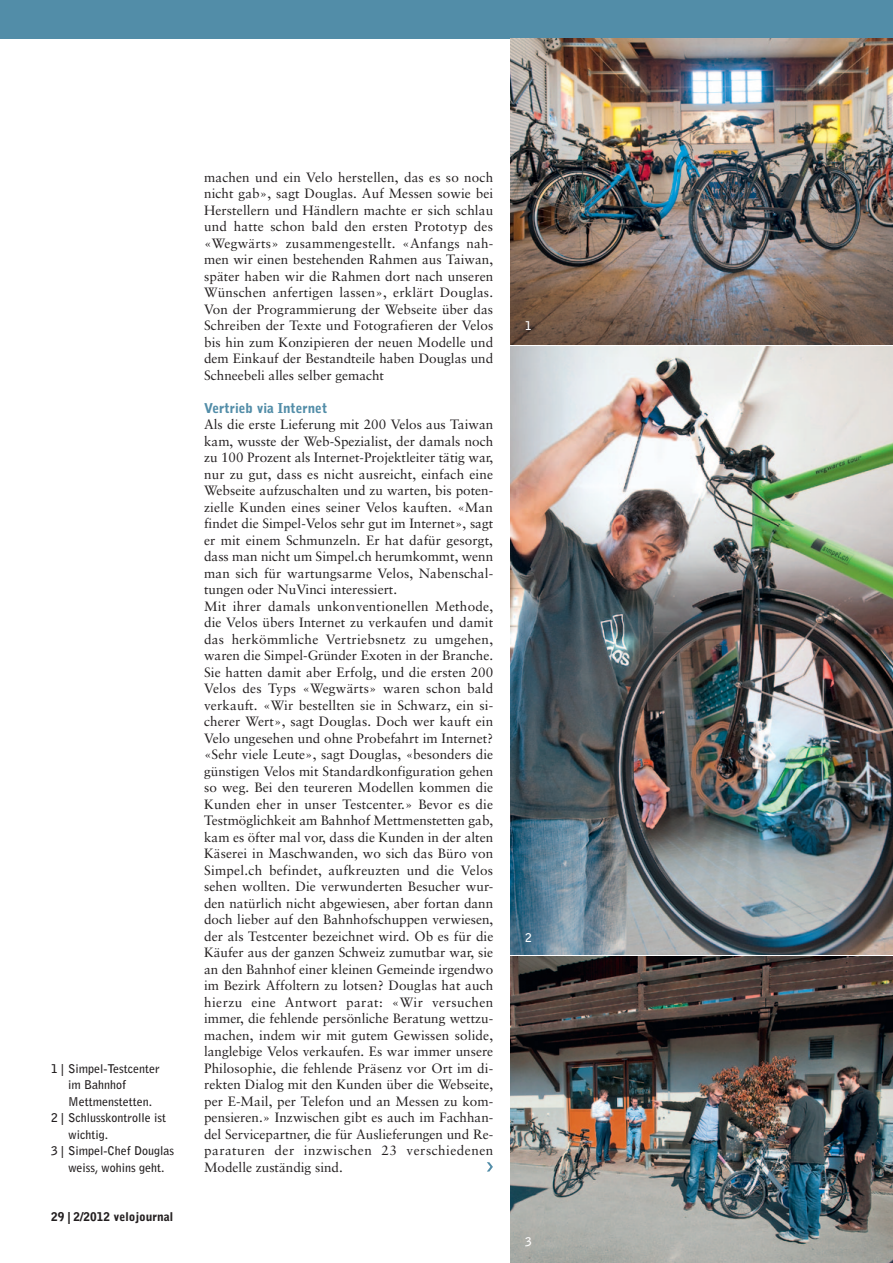
<style>
.page{position:relative;width:893px;height:1263px;background:#fff}
.page>*{position:absolute;margin:0;border:0;box-sizing:border-box;transform-origin:0 0}
._05_Lauftext{font:13.5px/16.5px "Sabon";color:#231f20;text-align:justify}
._06_Zwischentitel{font:900 13.5px "Bell Gothic";color:#528da8}
._07_Legende{font:700 12px/16.5px "Bell Gothic";color:#231f20}
.t1{font:900 12px "Bell Gothic";color:#231f20}
._07_Legende-2{font:700 12px "Bell Gothic";color:#fff}
</style>
<div class="page">
<div style="left:0;top:0;width:893px;height:38px;background:#528da8"></div>
<img style="left:510px;top:957px;width:383px;height:306px">
<img style="left:510px;top:347px;width:383px;height:608px">
<img style="left:510px;top:38px;width:383px;height:306px">
<svg style="left:487px;top:1162px;width:6px;height:9px"></svg>
<p class="_07_Legende" style="left:68px;top:1060px;width:93px;text-indent:-17px">1 | Simpel-Testcenter im Bahnhof<br>Mettmenstetten.</p>
<p class="_07_Legende" style="left:68px;top:1110px;width:99px;text-indent:-17px">2 | Schlusskontrolle ist wichtig.</p>
<p class="_07_Legende" style="left:68px;top:1143px;width:107px;text-indent:-17px">3 | Simpel-Chef Douglas weiss, wohins geht.</p>
<p class="t1" style="left:51px;top:1210px;width:124px">29 | 2/2012 velojournal</p>
<p class="_05_Lauftext" style="left:204px;top:168px;width:291px">machen und ein Velo herstellen, das es so noch nicht gab», sagt Douglas. Auf Messen sowie bei Herstellern und Händlern machte er sich schlau und hatte schon bald den ersten Prototyp des «Wegwärts» zusammengestellt. «Anfangs nah&shy;men wir einen bestehenden Rahmen aus Taiwan, später haben wir die Rahmen dort nach unseren Wünschen anfertigen lassen», erklärt Douglas.<br>Von der Programmierung der Webseite über das Schreiben der Texte und Fotografieren der Velos bis hin zum Konzipieren der neuen Modelle und dem Einkauf der Bestandteile haben Douglas und Schneebeli alles selber gemacht</p>
<p class="_06_Zwischentitel" style="left:204px;top:400px;width:125px">Vertrieb via Internet</p>
<p class="_05_Lauftext" style="left:204px;top:416px;width:291px">Als die erste Lieferung mit 200 Velos aus Taiwan kam, wusste der Web-Spezialist, der damals noch zu 100 Prozent als Internet-Projektleiter tätig war, nur zu gut, dass es nicht ausreicht, einfach eine Webseite aufzuschalten und zu warten, bis poten&shy;zielle Kunden eines seiner Velos kauften. «Man findet die Simpel-Velos sehr gut im Internet», sagt er mit einem Schmunzeln. Er hat dafür gesorgt, dass man nicht um Simpel.ch herumkommt, wenn man sich für wartungsarme Velos, Nabenschal&shy;tungen oder NuVinci interessiert.</p>
<p class="_05_Lauftext" style="left:204px;top:597px;width:291px">Mit ihrer damals unkonventionellen Methode, die Velos übers Internet zu verkaufen und damit das herkömmliche Vertriebsnetz zu umgehen, waren die Simpel-Gründer Exoten in der Branche.<br>Sie hatten damit aber Erfolg, und die ersten 200<br>Velos des Typs «Wegwärts» waren schon bald verkauft. «Wir bestellten sie in Schwarz, ein si&shy;cherer Wert», sagt Douglas. Doch wer kauft ein Velo ungesehen und ohne Probefahrt im Internet? «Sehr viele Leute», sagt Douglas, «besonders die günstigen Velos mit Standardkonfiguration gehen so weg. Bei den teureren Modellen kommen die Kunden eher in unser Testcenter.» Bevor es die Testmöglichkeit am Bahnhof Mettmenstetten gab, kam es öfter mal vor, dass die Kunden in der alten Käserei in Maschwanden, wo sich das Büro von Simpel.ch befindet, aufkreuzten und die Velos sehen wollten. Die verwunderten Besucher wur&shy;den natürlich nicht abgewiesen, aber fortan dann doch lieber auf den Bahnhofschuppen verwiesen, der als Testcenter bezeichnet wird. Ob es für die Käufer aus der ganzen Schweiz zumutbar war, sie an den Bahnhof einer kleinen Gemeinde irgendwo im Bezirk Affoltern zu lotsen? Douglas hat auch hierzu eine Antwort parat: «Wir versuchen immer, die fehlende persönliche Beratung wettzu&shy;machen, indem wir mit gutem Gewissen solide, langlebige Velos verkaufen. Es war immer unsere Philosophie, die fehlende Präsenz vor Ort im di&shy;rekten Dialog mit den Kunden über die Webseite, per E-Mail, per Telefon und an Messen zu kom&shy;pensieren.» Inzwischen gibt es auch im Fachhan&shy;del Servicepartner, die für Auslieferungen und Re&shy;paraturen der inzwischen 23 verschiedenen Modelle zuständig sind.</p>
<p class="_07_Legende-2" style="left:525px;top:319px;width:8px">1</p>
<p class="_07_Legende-2" style="left:525px;top:930px;width:8px">2</p>
<p class="_07_Legende-2" style="left:525px;top:1234px;width:8px">3</p>
</div>
